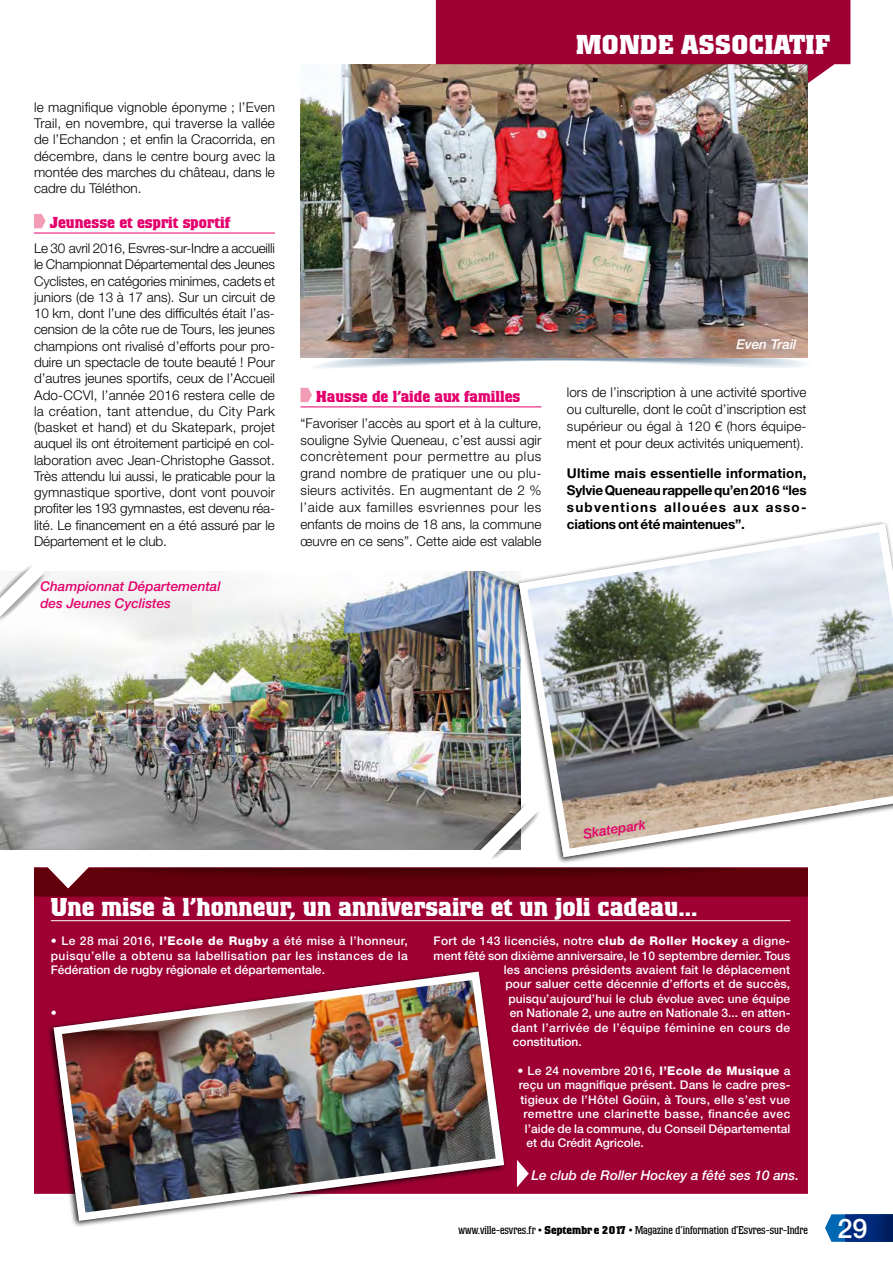
<style>
.page{position:relative;width:893px;height:1263px;background:#fff}
.page>*{position:absolute;margin:0;border:0;box-sizing:border-box;transform-origin:0 0}
.t1{font:700 27px "Colossalis";letter-spacing:.02em;color:#fff}
.t2{font:500 27px "Helvetica Neue LT Std";color:#fff}
.t3{font:700 25.5px "Colossalis";color:#fff}
.t4{font:700 15.75px "Colossalis";color:#e4006c}
.t5{font:300 13.5px/16.2px "Helvetica Neue LT Std";color:#000;text-align:justify}
.t6{font:700 13.5px/17px "Helvetica Neue LT Std";letter-spacing:.035em;color:#000;text-align:justify}
.t7{font:italic 500 13.5px/16.2px "Helvetica Neue LT Std";color:#e4006c}
.t8{font:italic 500 13.5px "Helvetica Neue LT Std";color:#fff}
.t9{font:500 12px/14.4px "Helvetica Neue LT Std";letter-spacing:.005em;color:#fff;text-align:justify}
.t10{font:500 12px "Helvetica Neue LT Std";letter-spacing:.025em;color:#fff}
.t11{font:500 12px "Helvetica Neue LT Std";letter-spacing:.035em;color:#fff}
.t12{font:500 12px "Helvetica Neue LT Std";letter-spacing:.04em;color:#fff}
.t13{font:11.25px "Colossalis";color:#000}
.s1{font-weight:800}
.s2{font-weight:700}
</style>
<div class="page">
<img style="left:0;top:0;width:893px;height:1242px">
<p class="t5" style="left:34px;top:99px;width:243px">le magnifique vignoble éponyme ; l’Even Trail, en novembre, qui traverse la vallée de l’Echandon ; et enfin la Cracorrida, en décembre, dans le centre bourg avec la montée des marches du château, dans le cadre du Téléthon.</p>
<p class="t4" style="left:50px;top:214px;width:182px">Jeunesse et esprit sportif</p>
<p class="t5" style="left:34px;top:240px;width:243px">Le 30 avril 2016, Esvres-sur-Indre a accueilli le Championnat Départemental des Jeunes Cyclistes, en catégories minimes, cadets et juniors (de 13 à 17 ans). Sur un circuit de 10 km, dont l’une des difficultés était l’as&shy;cension de la côte rue de Tours, les jeunes champions ont rivalisé d’efforts pour pro&shy;duire un spectacle de toute beauté ! Pour d’autres jeunes sportifs, ceux de l’Accueil Ado-CCVI, l’année 2016 restera celle de la création, tant attendue, du City Park (basket et hand) et du Skatepark, projet auquel ils ont étroitement participé en col&shy;laboration avec Jean-Christophe Gassot.<br>Très attendu lui aussi, le praticable pour la gymnastique sportive, dont vont pouvoir profiter les 193 gymnastes, est devenu réa&shy;lité. Le financement en a été assuré par le Département et le club.</p>
<p class="t7" style="left:40px;top:578px;width:182px">Championnat Départemental des Jeunes Cyclistes</p>
<h1 class="t1" style="left:576px;top:29px;width:256px">MONDE ASSOCIATIF</h1>
<p class="t4" style="left:316px;top:388px;width:206px">Hausse de l’aide aux familles</p>
<p class="t5" style="left:300px;top:414px;width:242px;line-height:17px">“Favoriser l’accès au sport et à la culture, souligne Sylvie Queneau, c’est aussi agir concrètement pour permettre au plus grand nombre de pratiquer une ou plu&shy;sieurs activités. En augmentant de 2 % l’aide aux familles esvriennes pour les enfants de moins de 18 ans, la commune œuvre en ce sens”. Cette aide est valable</p>
<p class="t8" style="left:736px;top:336px;width:62px">Even Trail</p>
<p class="t5" style="left:567px;top:384px;width:241px;line-height:17px">lors de l’inscription à une activité sportive ou culturelle, dont le coût d’inscription est supérieur ou égal à 120 € (hors équipe&shy;ment et pour deux activités uniquement).</p>
<p class="t6" style="left:567px;top:464px;width:241px">Ultime mais essentielle information, Sylvie Queneau rappelle qu’en 2016 “les subventions allouées aux asso&shy;ciations ont été maintenues”.</p>
<p class="t7" style="left:582px;top:826px;width:65px;rotate:-9deg">Skatepark</p>
<h2 class="t3" style="left:51px;top:892px;width:648px">Une mise à l’honneur, un anniversaire et un joli cadeau...</h2>
<p class="t9" style="left:51px;top:934px;width:358px">• Le 28 mai 2016, <span class="s1">l’Ecole de Rugby</span> a été mise à l’honneur, puisqu’elle a obtenu sa labellisation par les instances de la Fédération de rugby régionale et départementale.</p>
<p class="t9" style="left:51px;top:1006px;width:7px">•</p>
<p class="t10" style="left:434px;top:934px;width:358px">Fort de 143 licenciés, notre <span class="s1">club de Roller Hockey</span> a digne-</p>
<p class="t9" style="left:434px;top:948px;width:358px">ment fêté son dixième anniversaire, le 10 septembre dernier. Tous</p>
<p class="t9" style="left:504px;top:962px;width:288px">les anciens présidents avaient fait le déplacement</p>
<p class="t9" style="left:505px;top:977px;width:286px">pour saluer cette décennie d’efforts et de succès,</p>
<p class="t9" style="left:508px;top:991px;width:283px">puisqu’aujourd’hui le club évolue avec une équipe</p>
<p class="t9" style="left:510px;top:1006px;width:282px">en Nationale 2, une autre en Nationale 3... en atten-</p>
<p class="t11" style="left:511px;top:1020px;width:280px">dant l’arrivée de l’équipe féminine en cours de</p>
<p class="t9" style="left:513px;top:1034px;width:70px">constitution.</p>
<p class="t9" style="left:517px;top:1063px;width:275px">• Le 24 novembre 2016, <span class="s1">l’Ecole de Musique</span> a</p>
<p class="t9" style="left:519px;top:1078px;width:273px">reçu un magnifique présent. Dans le cadre pres-</p>
<p class="t9" style="left:520px;top:1092px;width:271px">tigieux de l’Hôtel Goüin, à Tours, elle s’est vue</p>
<p class="t12" style="left:523px;top:1107px;width:269px">remettre une clarinette basse, financée avec</p>
<p class="t9" style="left:525px;top:1121px;width:267px">l’aide de la commune, du Conseil Départemental</p>
<p class="t9" style="left:526px;top:1135px;width:119px">et du Crédit Agricole.</p>
<p class="t8" style="left:531px;top:1167px;width:269px">Le club de Roller Hockey a fêté ses 10 ans.</p>
<p class="t13" style="left:459px;top:1223px;width:351px">www.ville-esvres.fr • <span class="s2">Septembre 2017</span> • Magazine d’information d’Esvres-sur-Indre</p>
<h1 class="t2" style="left:837px;top:1212px;width:32px">29</h1>
</div>
